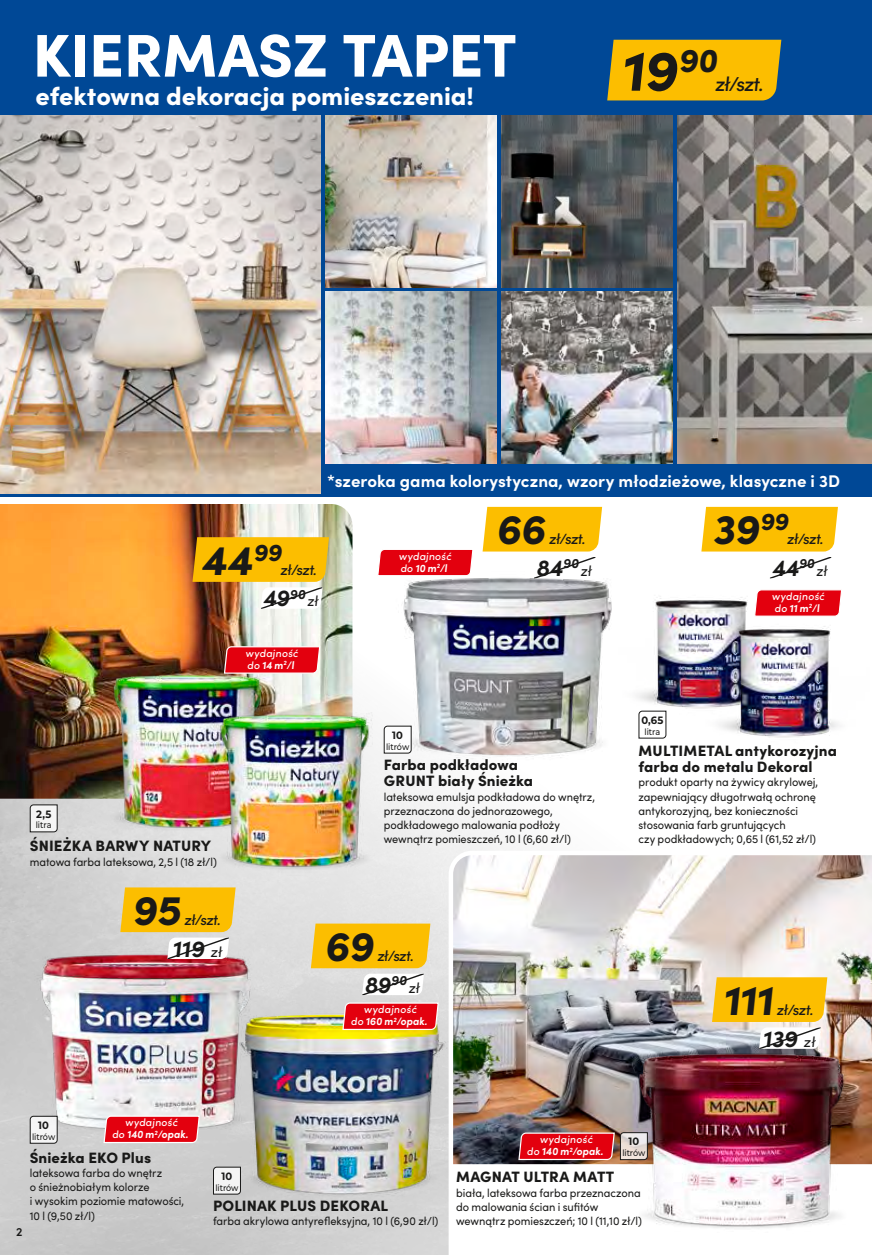
<style>
.page{position:relative;width:872px;height:1255px;background:#fff}
.page>*{position:absolute;margin:0;border:0;box-sizing:border-box;transform-origin:0 0}
.t1{font:900 60.3px "Sofia Pro";letter-spacing:-.01em;color:#fff}
.t2{font:900 57.15px "Sofia Pro";color:#191918}
.t3{font:900 42px "Sofia Pro";color:#191918}
.t4{font:900 25.35px "Sofia Pro";letter-spacing:-.005em;color:#fff}
.t5{font:700 23.25px "Sofia Pro";color:#191918}
.t6{font:500 20.1px "Sofia Pro";color:#191918}
.t7{font:700 16.8px "Sofia Pro";color:#fff}
.t8{font:900 15px/16.5px "Sofia Pro";letter-spacing:.005em;color:#191918}
.t9{font:500 14.85px "Sofia Pro";color:#191918}
.t10{font:14.55px "Sofia Pro";color:#191918}
.t11{font:600 12px "Sofia Pro";color:#191918}
.t12{font:11.55px/14.2px "Sofia Pro";letter-spacing:-.005em;color:#191918;scale:.95 1}
.t13{font:700 10.8px "Sofia Pro";color:#fff;scale:.95 1}
.t14{font:700 10.65px "Montserrat";letter-spacing:.005em;color:#191918;scale:.94 1}
.t15{font:500 10.5px "Sofia Pro";letter-spacing:.02em;color:#fff}
.t16{font:500 8.85px "Montserrat";letter-spacing:-.01em;color:#191918;scale:.91 1}
.s1{font-weight:500;font-size:10.5px}
.s2{font-weight:400;font-size:14.55px}
</style>
<div class="page">
<img style="left:0;top:506px;width:838px;height:748px">
<img style="left:446px;top:848px;width:426px;height:406px">
<div style="left:0;top:0;width:872px;height:497px;background:#004896"></div>
<img style="left:0;top:504px;width:352px;height:294px">
<img style="left:93px;top:655px;width:188px;height:191px">
<img style="left:200px;top:695px;width:189px;height:190px">
<img style="left:0;top:913px;width:291px;height:257px">
<img style="left:630px;top:1044px;width:222px;height:190px">
<img style="left:628px;top:586px;width:159px;height:134px">
<img style="left:702px;top:615px;width:137px;height:134px">
<img style="left:215px;top:989px;width:253px;height:229px">
<img style="left:387px;top:562px;width:241px;height:203px">
<img style="left:0;top:116px;width:320px;height:377px">
<img style="left:325px;top:116px;width:171px;height:171px">
<img style="left:325px;top:292px;width:171px;height:171px">
<img style="left:501px;top:116px;width:172px;height:171px">
<img style="left:501px;top:292px;width:172px;height:171px">
<img style="left:677px;top:116px;width:195px;height:347px">
<svg style="left:29px;top:804px;width:29px;height:28px"></svg>
<svg style="left:383px;top:725px;width:29px;height:29px"></svg>
<svg style="left:213px;top:1166px;width:28px;height:28px"></svg>
<svg style="left:29px;top:1115px;width:29px;height:29px"></svg>
<svg style="left:638px;top:710px;width:29px;height:29px"></svg>
<div style="left:607px;top:40px;width:174px;height:60px;background:#fcbe00"></div>
<img style="left:192px;top:537px;width:137px;height:71px">
<svg style="left:120px;top:887px;width:116px;height:71px;background:#efc856"></svg>
<svg style="left:311px;top:923px;width:119px;height:72px;background:#f2cd5b"></svg>
<svg style="left:712px;top:977px;width:115px;height:44px;background:#fbbf0a"></svg>
<svg style="left:759px;top:1027px;width:62px;height:21px"></svg>
<div style="left:701px;top:507px;width:137px;height:44px;background:#fcbe00"></div>
<svg style="left:769px;top:557px;width:62px;height:21px"></svg>
<div style="left:482px;top:507px;width:120px;height:44px;background:#fcbe00"></div>
<svg style="left:534px;top:557px;width:61px;height:21px"></svg>
<svg style="left:103px;top:1114px;width:98px;height:29px;background:#e52f3a"></svg>
<svg style="left:518px;top:1131px;width:130px;height:29px;background:#d4464c"></svg>
<svg style="left:376px;top:548px;width:98px;height:29px"></svg>
<svg style="left:223px;top:645px;width:98px;height:29px;background:#e12933"></svg>
<svg style="left:753px;top:588px;width:88px;height:29px;background:#e72e39"></svg>
<svg style="left:342px;top:1001px;width:97px;height:29px;background:#e42c36"></svg>
<h1 class="t1" style="left:33px;top:8px;width:485px">KIERMASZ TAPET</h1>
<h3 class="t4" style="left:35px;top:76px;width:440px">efektowna dekoracja pomieszczenia!</h3>
<h2 class="t2" style="left:621px;top:26px;width:103px">19<sup>90</sup></h2>
<h3 class="t6" style="left:714px;top:69px;width:53px">zł/szt.</h3>
<h3 class="t7" style="left:327px;top:467px;width:514px">*szeroka gama kolorystyczna, wzory młodzieżowe, klasyczne i 3D</h3>
<h3 class="t3" style="left:202px;top:527px;width:86px">44<sup>99</sup></h3>
<p class="t9" style="left:280px;top:558px;width:40px">zł/szt.</p>
<h3 class="t5" style="left:263px;top:580px;width:46px">49<sup>90</sup></h3>
<p class="t10" style="left:307px;top:590px;width:15px">zł</p>
<p class="t15" style="left:399px;top:548px;width:56px">wydajność</p>
<p class="t13" style="left:400px;top:559px;width:53px"><span class="s1">do</span> 10 m<sup>2</sup>/l</p>
<h3 class="t3" style="left:496px;top:496px;width:57px">66</h3>
<p class="t9" style="left:549px;top:528px;width:40px">zł/szt.</p>
<h3 class="t5" style="left:536px;top:550px;width:46px">84<sup>90</sup></h3>
<p class="t10" style="left:580px;top:560px;width:15px">zł</p>
<h3 class="t3" style="left:713px;top:496px;width:81px">39<sup>99</sup></h3>
<p class="t9" style="left:787px;top:528px;width:40px">zł/szt.</p>
<h3 class="t5" style="left:772px;top:550px;width:46px">44<sup>90</sup></h3>
<p class="t10" style="left:816px;top:560px;width:15px">zł</p>
<p class="t15" style="left:771px;top:588px;width:56px">wydajność</p>
<p class="t13" style="left:774px;top:600px;width:50px"><span class="s1">do</span> 11 m<sup>2</sup>/l</p>
<p class="t15" style="left:245px;top:645px;width:56px">wydajność</p>
<p class="t13" style="left:247px;top:657px;width:53px"><span class="s1">do</span> 14 m<sup>2</sup>/l</p>
<p class="t14" style="left:36px;top:806px;width:18px">2,5</p>
<p class="t16" style="left:36px;top:818px;width:19px">litra</p>
<p class="t8" style="left:30px;top:836px;width:183px">ŚNIEŻKA BARWY NATURY</p>
<p class="t12" style="left:30px;top:853px;width:198px">matowa farba lateksowa, 2,5 l (18 zł/l)</p>
<p class="t14" style="left:392px;top:727px;width:13px">10</p>
<p class="t16" style="left:386px;top:740px;width:27px">litrów</p>
<p class="t8" style="left:384px;top:755px;width:151px">Farba podkładowa<br>GRUNT biały Śnieżka</p>
<p class="t12" style="left:384px;top:788px;width:224px">lateksowa emulsja podkładowa do wnętrz, przeznaczona do jednorazowego, podkładowego malowania podłoży wewnątrz pomieszczeń, 10 l (6,60 zł/l)</p>
<p class="t14" style="left:641px;top:712px;width:25px">0,65</p>
<p class="t16" style="left:644px;top:725px;width:19px">litra</p>
<p class="t8" style="left:638px;top:740px;width:200px">MULTIMETAL antykorozyjna farba do metalu Dekoral</p>
<p class="t12" style="left:638px;top:774px;width:191px">produkt oparty na żywicy akrylowej, zapewniający długotrwałą ochronę antykorozyjną, bez konieczności stosowania farb gruntujących<br>czy podkładowych; 0,65 l (61,52 zł/l)</p>
<h3 class="t3" style="left:132px;top:877px;width:56px">95</h3>
<p class="t9" style="left:184px;top:908px;width:40px">zł/szt.</p>
<h3 class="t5" style="left:172px;top:930px;width:53px">119 <span class="s2">zł</span></h3>
<h3 class="t3" style="left:325px;top:913px;width:57px">69</h3>
<p class="t9" style="left:377px;top:944px;width:40px">zł/szt.</p>
<h3 class="t5" style="left:364px;top:966px;width:46px">89<sup>90</sup></h3>
<p class="t10" style="left:408px;top:977px;width:15px">zł</p>
<h3 class="t3" style="left:723px;top:966px;width:58px">111</h3>
<p class="t9" style="left:776px;top:998px;width:40px">zł/szt.</p>
<h3 class="t5" style="left:762px;top:1020px;width:56px">139 <span class="s2">zł</span></h3>
<p class="t15" style="left:364px;top:1001px;width:56px">wydajność</p>
<p class="t13" style="left:351px;top:1013px;width:83px"><span class="s1">do</span> 160 m<sup>2</sup>/opak.</p>
<p class="t11" style="left:16px;top:1222px;width:8px">2</p>
<p class="t15" style="left:125px;top:1114px;width:56px">wydajność</p>
<p class="t13" style="left:112px;top:1126px;width:83px"><span class="s1">do</span> 140 m<sup>2</sup>/opak.</p>
<p class="t15" style="left:540px;top:1131px;width:56px">wydajność</p>
<p class="t13" style="left:527px;top:1143px;width:83px"><span class="s1">do</span> 140 m<sup>2</sup>/opak.</p>
<p class="t14" style="left:38px;top:1117px;width:13px">10</p>
<p class="t16" style="left:32px;top:1130px;width:27px">litrów</p>
<p class="t14" style="left:628px;top:1133px;width:13px">10</p>
<p class="t16" style="left:622px;top:1146px;width:27px">litrów</p>
<p class="t8" style="left:30px;top:1147px;width:123px">Śnieżka EKO Plus</p>
<p class="t12" style="left:30px;top:1164px;width:164px">lateksowa farba do wnętrz<br>o śnieżnobiałym kolorze<br>i wysokim poziomie matowości,<br>10 l (9,50 zł/l)</p>
<p class="t8" style="left:456px;top:1167px;width:160px">MAGNAT ULTRA MATT</p>
<p class="t14" style="left:222px;top:1168px;width:13px">10</p>
<p class="t16" style="left:215px;top:1181px;width:27px">litrów</p>
<p class="t12" style="left:456px;top:1184px;width:197px">biała, lateksowa farba przeznaczona do malowania ścian i sufitów wewnątrz pomieszczeń; 10 l (11,10 zł/l)</p>
<p class="t8" style="left:213px;top:1195px;width:177px">POLINAK PLUS DEKORAL</p>
<p class="t12" style="left:213px;top:1213px;width:239px">farba akrylowa antyrefleksyjna, 10 l (6,90 zł/l)</p>
</div>
